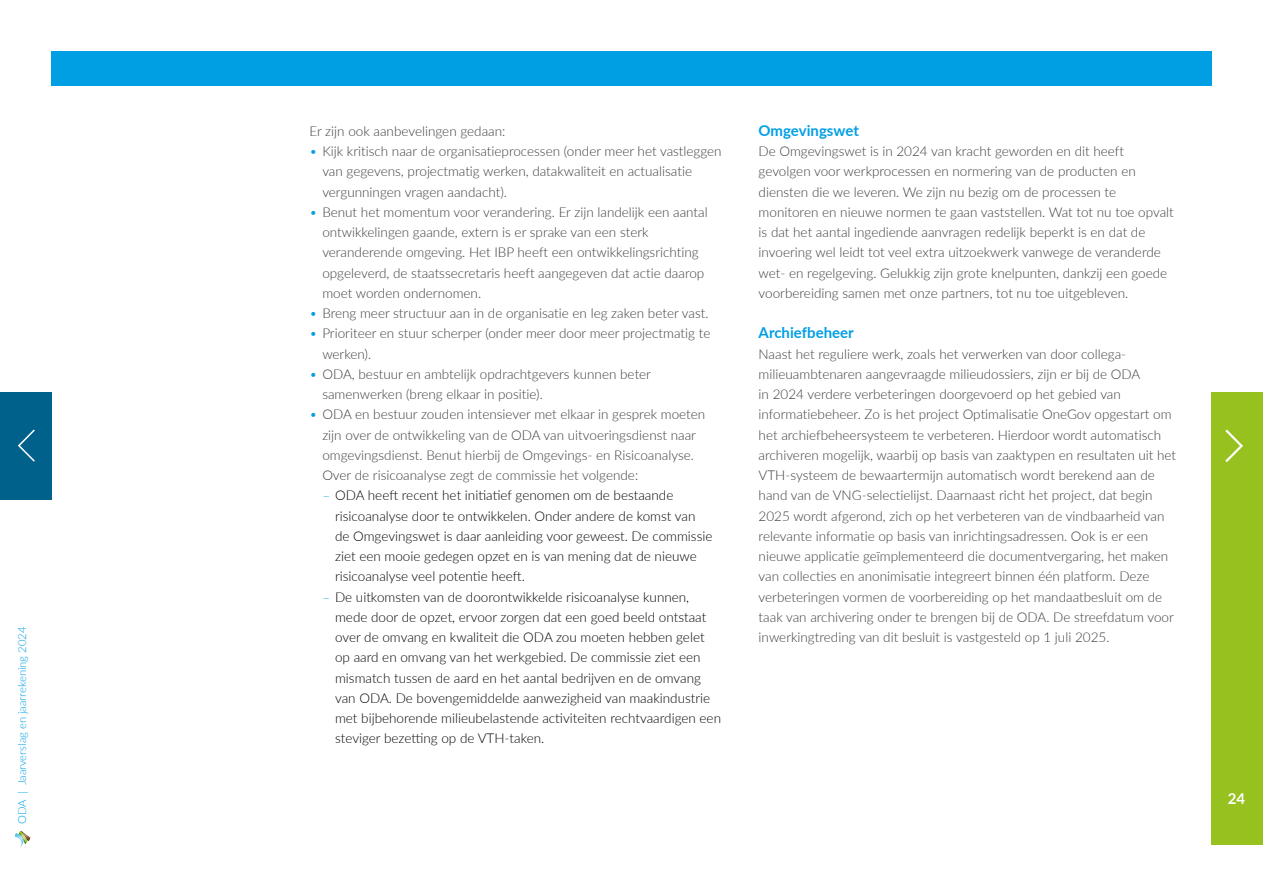
<style>
.page{position:relative;width:1263px;height:893px;background:#fff}
.page>*{position:absolute;margin:0;border:0;box-sizing:border-box;transform-origin:0 0}
.Tussenkop{font:700 15px "Lato";color:#009fe3}
.t1{font:700 15px "Lato";color:#fff}
.Plat{font:300 13.5px/20.2px "Lato";color:#3c3c3b}
.Opsomming{font:300 13.5px/20.2px "Lato";color:#3c3c3b}
.Opsomming_binnen_opsomming{font:300 13.5px/20.2px "Lato";color:#000}
.t2{font:300 11.25px "Lato";color:#009fe3}
.s1{color:#009fe3}
</style>
<div class="page">
<div style="left:0;top:392px;width:51px;height:108px;background:#00628b"></div>
<div style="left:1212px;top:392px;width:51px;height:452px;background:#96c11e"></div>
<svg style="left:15px;top:831px;width:15px;height:16px"></svg>
<div style="left:51px;top:51px;width:1161px;height:35px;background:#009fe3"></div>
<svg style="left:18px;top:429px;width:17px;height:33px"></svg>
<svg style="left:1225px;top:429px;width:18px;height:33px"></svg>
<p class="t2" style="left:14px;top:824px;width:199px;rotate:-90deg">ODA | Jaarverslag en jaarrekening 2024</p>
<p class="Plat" style="left:310px;top:120px;width:197px">Er zijn ook aanbevelingen gedaan:</p>
<p class="Opsomming" style="left:322px;top:141px;width:401px;text-indent:-13px"><span class="s1">•</span> Kijk kritisch naar de organisatieprocessen (onder meer het vastleggen van gegevens, projectmatig werken, datakwaliteit en actualisatie vergunningen vragen aandacht).</p>
<p class="Opsomming" style="left:322px;top:201px;width:387px;text-indent:-13px"><span class="s1">•</span> Benut het momentum voor verandering. Er zijn landelijk een aantal ontwikkelingen gaande, extern is er sprake van een sterk veranderende omgeving. Het IBP heeft een ontwikkelingsrichting opgeleverd, de staatssecretaris heeft aangegeven dat actie daarop moet worden ondernomen.</p>
<p class="Opsomming" style="left:310px;top:303px;width:400px"><span class="s1">•</span> Breng meer structuur aan in de organisatie en leg zaken beter vast.</p>
<p class="Opsomming" style="left:322px;top:323px;width:390px;text-indent:-13px"><span class="s1">•</span> Prioriteer en stuur scherper (onder meer door meer projectmatig te werken).</p>
<p class="Opsomming" style="left:322px;top:363px;width:330px;text-indent:-13px"><span class="s1">•</span> ODA, bestuur en ambtelijk opdrachtgevers kunnen beter samenwerken (breng elkaar in positie).</p>
<p class="Opsomming" style="left:322px;top:404px;width:384px;text-indent:-13px"><span class="s1">•</span> ODA en bestuur zouden intensiever met elkaar in gesprek moeten zijn over de ontwikkeling van de ODA van uitvoeringsdienst naar omgevingsdienst. Benut hierbij de Omgevings- en Risicoanalyse.<br>Over de risicoanalyse zegt de commissie het volgende:</p>
<p class="Opsomming_binnen_opsomming" style="left:335px;top:485px;width:379px;text-indent:-13px"><span class="s1">–</span> ODA heeft recent het initiatief genomen om de bestaande risicoanalyse door te ontwikkelen. Onder andere de komst van de Omgevingswet is daar aanleiding voor geweest. De commissie ziet een mooie gedegen opzet en is van mening dat de nieuwe risicoanalyse veel potentie heeft.</p>
<p class="Opsomming_binnen_opsomming" style="left:335px;top:586px;width:387px;text-indent:-13px"><span class="s1">–</span> De uitkomsten van de doorontwikkelde risicoanalyse kunnen, mede door de opzet, ervoor zorgen dat een goed beeld ontstaat over de omvang en kwaliteit die ODA zou moeten hebben gelet op aard en omvang van het werkgebied. De commissie ziet een mismatch tussen de aard en het aantal bedrijven en de omvang van ODA. De bovengemiddelde aanwezigheid van maakindustrie met bijbehorende milieubelastende activiteiten rechtvaardigen een steviger bezetting op de VTH-taken.</p>
<p class="Tussenkop" style="left:759px;top:119px;width:102px">Omgevingswet</p>
<p class="Plat" style="left:759px;top:141px;width:417px">De Omgevingswet is in 2024 van kracht geworden en dit heeft gevolgen voor werkprocessen en normering van de producten en diensten die we leveren. We zijn nu bezig om de processen te monitoren en nieuwe normen te gaan vaststellen. Wat tot nu toe opvalt is dat het aantal ingediende aanvragen redelijk beperkt is en dat de invoering wel leidt tot veel extra uitzoekwerk vanwege de veranderde wet- en regelgeving. Gelukkig zijn grote knelpunten, dankzij een goede voorbereiding samen met onze partners, tot nu toe uitgebleven.</p>
<p class="Tussenkop" style="left:759px;top:322px;width:97px">Archiefbeheer</p>
<p class="Plat" style="left:759px;top:343px;width:419px">Naast het reguliere werk, zoals het verwerken van door collega&shy;milieuambtenaren aangevraagde milieudossiers, zijn er bij de ODA<br>in 2024 verdere verbeteringen doorgevoerd op het gebied van informatiebeheer. Zo is het project Optimalisatie OneGov opgestart om het archiefbeheersysteem te verbeteren. Hierdoor wordt automatisch archiveren mogelijk, waarbij op basis van zaaktypen en resultaten uit het VTH-systeem de bewaartermijn automatisch wordt berekend aan de hand van de VNG-selectielijst. Daarnaast richt het project, dat begin 2025 wordt afgerond, zich op het verbeteren van de vindbaarheid van relevante informatie op basis van inrichtingsadressen. Ook is er een nieuwe applicatie geïmplementeerd die documentvergaring, het maken van collecties en anonimisatie integreert binnen één platform. Deze verbeteringen vormen de voorbereiding op het mandaatbesluit om de taak van archivering onder te brengen bij de ODA. De streefdatum voor inwerkingtreding van dit besluit is vastgesteld op 1 juli 2025.</p>
<p class="t1" style="left:1228px;top:788px;width:19px">24</p>
</div>
